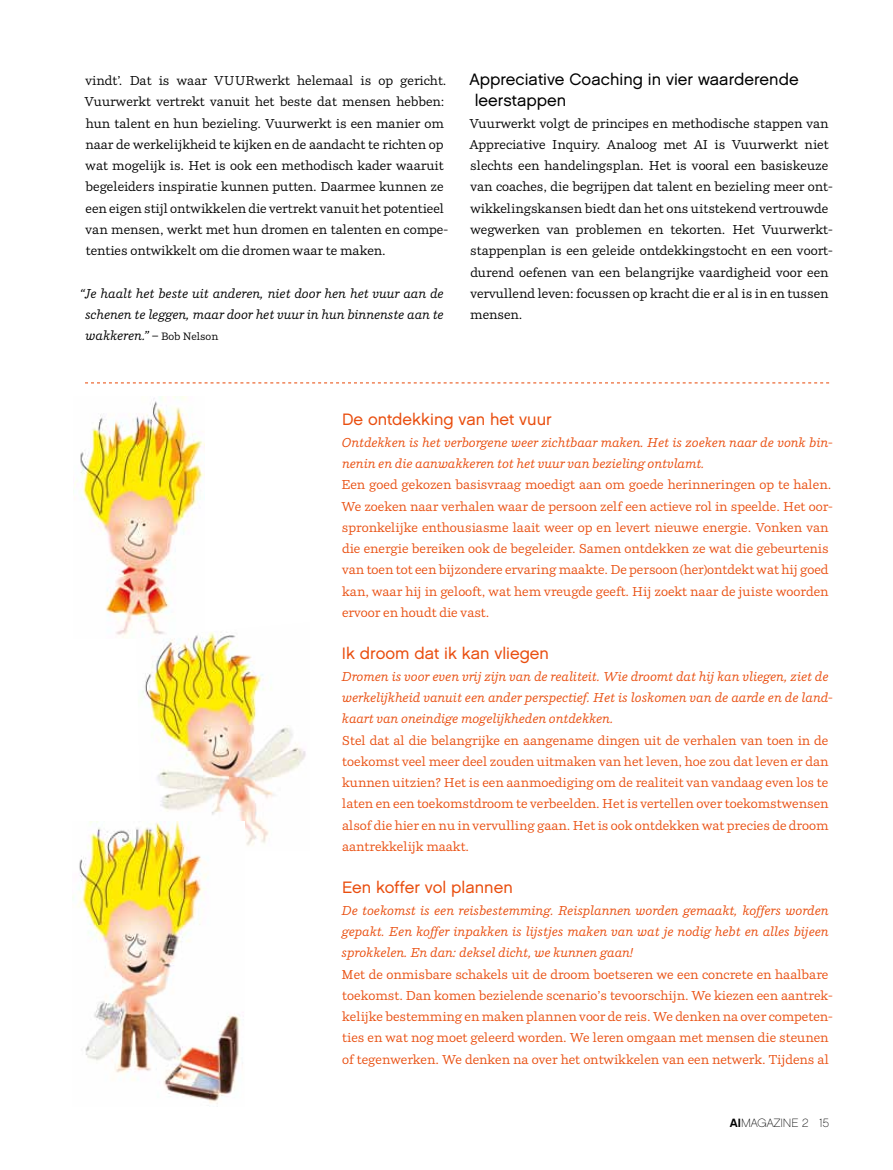
<style>
.page{position:relative;width:893px;height:1170px;background:#fff}
.page>*{position:absolute;margin:0;border:0;box-sizing:border-box;transform-origin:0 0}
.t1{font:16.5px "Chalet London Nineteen Sixty";color:#e94e0f}
.t2{font:16.5px/21.3px "Chalet London Nineteen Sixty";color:#000}
.t3{font:12.75px/21.3px "Parry";color:#e94e0f}
.t4{font:12.75px/21.3px "Parry";color:#000}
.t5{font:italic 12.75px/21.3px "Parry";color:#e94e0f}
.t6{font:italic 12.75px/21.3px "Parry";color:#000;text-align:justify}
.t7{font:12px "Chalet Paris Nineteen Sixty";color:#000}
.s1{font-style:normal}
.s2{font-style:normal;font-size:10.5px}
.s3{font-family:"Chalet New York Nineteen Sixty"}
</style>
<div class="page">
<svg style="left:85px;top:382px;width:744px;height:1px"></svg>
<img style="left:74px;top:396px;width:130px;height:242px">
<img style="left:136px;top:622px;width:170px;height:224px">
<img style="left:72px;top:821px;width:172px;height:283px">
<p class="t4" style="left:85px;top:70px;width:365px">vindt’. Dat is waar VUURwerkt helemaal is op gericht.<br>Vuurwerkt vertrekt vanuit het beste dat mensen hebben: hun talent en hun bezieling. Vuurwerkt is een manier om naar de werkelijkheid te kijken en de aandacht te richten op wat mogelijk is. Het is ook een methodisch kader waaruit begeleiders inspiratie kunnen putten. Daarmee kunnen ze een eigen stijl ontwikkelen die vertrekt vanuit het potentieel van mensen, werkt met hun dromen en talenten en compe&shy;tenties ontwikkelt om die dromen waar te maken.</p>
<p class="t6" style="left:85px;top:282px;width:360px;text-indent:-5px">“Je haalt het beste uit anderen, niet door hen het vuur aan de schenen te leggen, maar door het vuur in hun binnenste aan te wakkeren.” <span class="s1">–</span> <span class="s2">Bob Nelson</span></p>
<p class="t2" style="left:475px;top:69px;width:325px;text-indent:-5px">Appreciative Coaching in vier waarderende leerstappen</p>
<p class="t4" style="left:469px;top:112px;width:365px">Vuurwerkt volgt de principes en methodische stappen van Appreciative Inquiry. Analoog met AI is Vuurwerkt niet slechts een handelingsplan. Het is vooral een basiskeuze van coaches, die begrijpen dat talent en bezieling meer ont&shy;wikkelingskansen biedt dan het ons uitstekend vertrouwde wegwerken van problemen en tekorten. Het Vuurwerkt&shy;stappenplan is een geleide ontdekkingstocht en een voort&shy;durend oefenen van een belangrijke vaardigheid voor een vervullend leven: focussen op kracht die er al is in en tussen mensen.</p>
<p class="t1" style="left:342px;top:409px;width:211px">De ontdekking van het vuur</p>
<p class="t5" style="left:342px;top:431px;width:492px">Ontdekken is het verborgene weer zichtbaar maken. Het is zoeken naar de vonk bin&shy;nenin en die aanwakkeren tot het vuur van bezieling ontvlamt.</p>
<p class="t3" style="left:341px;top:474px;width:493px">Een goed gekozen basisvraag moedigt aan om goede herinneringen op te halen.<br>We zoeken naar verhalen waar de persoon zelf een actieve rol in speelde. Het oor&shy;spronkelijke enthousiasme laait weer op en levert nieuwe energie. Vonken van die energie bereiken ook de begeleider. Samen ontdekken ze wat die gebeurtenis van toen tot een bijzondere ervaring maakte. De persoon (her)ontdekt wat hij goed kan, waar hij in gelooft, wat hem vreugde geeft. Hij zoekt naar de juiste woorden ervoor en houdt die vast.</p>
<p class="t1" style="left:342px;top:643px;width:209px">I k droom dat ik kan vliegen</p>
<p class="t5" style="left:342px;top:665px;width:492px">Dromen is voor even vrij zijn van de realiteit. Wie droomt dat hij kan vliegen, ziet de werkelijkheid vanuit een ander perspectief. Het is loskomen van de aarde en de land&shy;kaart van oneindige mogelijkheden ontdekken.</p>
<p class="t3" style="left:342px;top:729px;width:488px;text-align:justify">Stel dat al die belangrijke en aangename dingen uit de verhalen van toen in de toekomst veel meer deel zouden uitmaken van het leven, hoe zou dat leven er dan kunnen uitzien? Het is een aanmoediging om de realiteit van vandaag even los te laten en een toekomstdroom te verbeelden. Het is vertellen over toekomstwensen alsof die hier en nu in vervulling gaan. Het is ook ontdekken wat precies de droom aantrekkelijk maakt.</p>
<p class="t1" style="left:342px;top:877px;width:172px">Een koffer vol plannen</p>
<p class="t5" style="left:342px;top:899px;width:488px;text-align:justify">De toekomst is een reisbestemming. Reisplannen worden gemaakt, koffers worden gepakt. Een koffer inpakken is lijstjes maken van wat je nodig hebt en alles bijeen sprokkelen. En dan: deksel dicht, we kunnen gaan!</p>
<p class="t3" style="left:342px;top:963px;width:493px">Met de onmisbare schakels uit de droom boetseren we een concrete en haalbare toekomst. Dan komen bezielende scenario’s tevoorschijn. We kiezen een aantrek&shy;kelijke bestemming en maken plannen voor de reis. We denken na over competen&shy;ties en wat nog moet geleerd worden. We leren omgaan met mensen die steunen of tegenwerken. We denken na over het ontwikkelen van een netwerk. Tijdens al</p>
<p class="t7" style="left:730px;top:1116px;width:101px"><span class="s3">AI</span>MAGAZINE 2 15</p>
</div>
